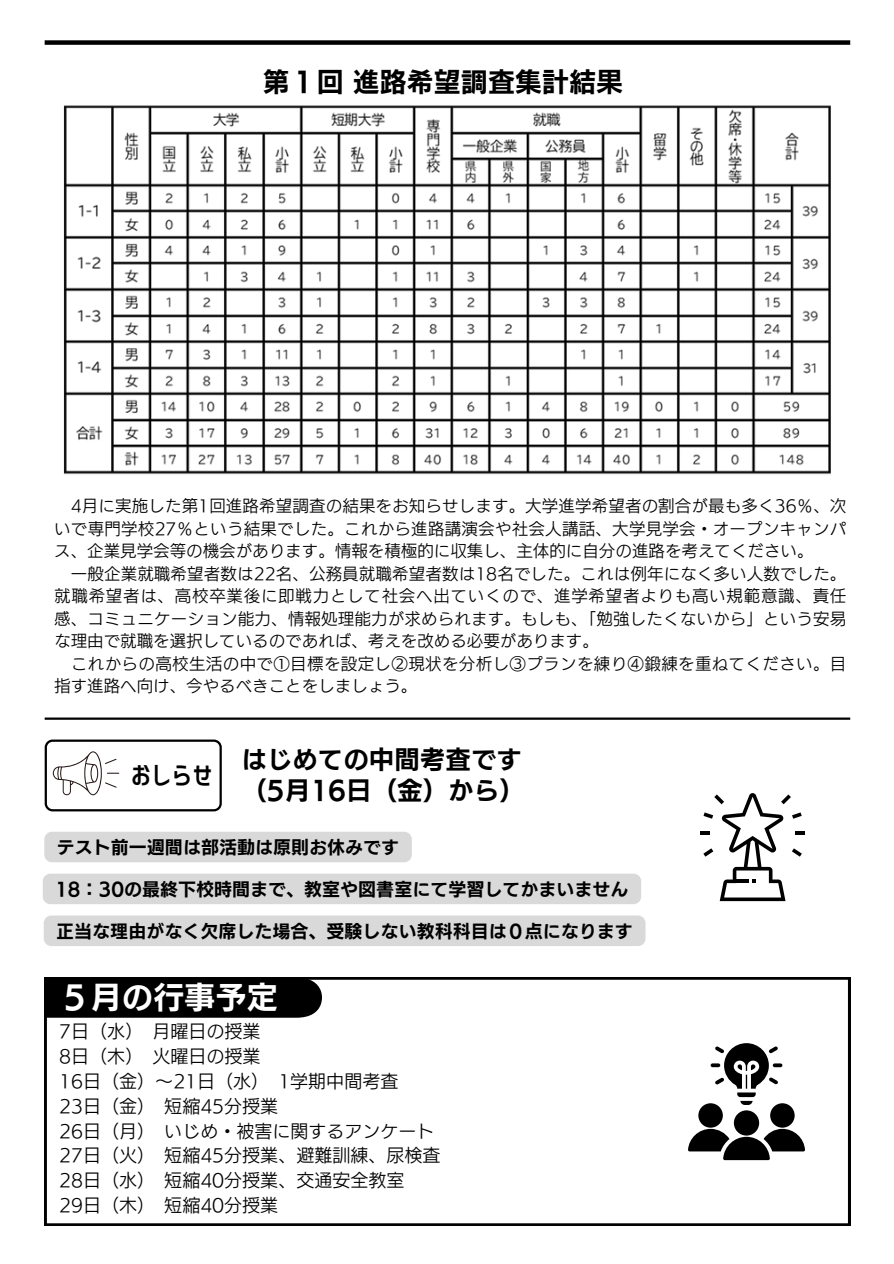
<style>
.page{position:relative;width:894px;height:1264px;background:#fff}
.page>*{position:absolute;margin:0;border:0;box-sizing:border-box;transform-origin:0 0}
.t1{font:31.2px "UD Kakugo Small Pr 6 N B";color:#fff}
.t2{font:27px "UD Kakugo Small Pr 6 N B";color:#000}
.t3{font:27px "Corporate Logo Medium";color:#000}
.t4{font:25.5px/31.5px "UD Kakugo Small Pr 6 N B";color:#000}
.t5{font:18px "Canva UD Kakugo Small Pr 6 N R";color:#000}
.t6{font:18px "UD Kakugo Small Pr 6 N B";color:#000}
.t7{font:16.5px/22.5px "Canva UD Kakugo Small Pr 6 N R";color:#000;text-align:justify}
.t8{font:16.5px/22.5px "Canva UD Kakugo Small Pr 6 N R";letter-spacing:.02em;color:#000}
</style>
<div class="page">
<div style="left:45px;top:40px;width:805px;height:5px;background:#000"></div>
<svg style="left:45px;top:977px;width:804px;height:248px"></svg>
<div style="left:45px;top:977px;width:277px;height:40px;background:#000"></div>
<hr style="left:45px;top:717px;width:805px;height:2px;background:#000">
<svg style="left:687px;top:1043px;width:117px;height:117px"></svg>
<svg style="left:45px;top:739px;width:176px;height:72px"></svg>
<svg style="left:700px;top:793px;width:104px;height:108px"></svg>
<img style="left:63px;top:105px;width:768px;height:370px">
<div style="left:44px;top:832px;width:367px;height:30px;background:#d9d9d9"></div>
<div style="left:43px;top:873px;width:598px;height:31px;background:#d9d9d9"></div>
<div style="left:44px;top:915px;width:601px;height:31px;background:#d9d9d9"></div>
<p class="t2" style="left:263px;top:68px;width:361px">第１回進路希望調査集計結果</p>
<p class="t7" style="left:54px;top:494px;width:793px;text-indent:17px">4月に実施した第1回進路希望調査の結果をお知らせします。大学進学希望者の割合が最も多く36％、次いで専門学校27％という結果でした。これから進路講演会や社会人講話、大学見学会・オープンキャンパス、企業見学会等の機会があります。情報を積極的に収集し、主体的に自分の進路を考えてください。</p>
<h4 class="t7" style="left:54px;top:562px;width:793px;text-indent:17px">一般企業就職希望者数は22名、公務員就職希望者数は18名でした。これは例年になく多い人数でした。就職希望者は、高校卒業後に即戦力として社会へ出ていくので、進学希望者よりも高い規範意識、責任感、コミュニケーション能力、情報処理能力が求められます。もしも、「勉強したくないから」という安易な理由で就職を選択しているのであれば、考えを改める必要があります。</h4>
<h1 class="t8" style="left:54px;top:652px;width:788px;text-indent:17px">これからの高校生活の中で①目標を設定し②現状を分析し③プランを練り④鍛練を重ねてください。目指す進路へ向け、今やるべきことをしましょう。</h1>
<h4 class="t4" style="left:241px;top:743px;width:285px">はじめての中間考査です（5月 16日（金）から）</h4>
<h4 class="t6" style="left:57px;top:838px;width:344px">テスト前一週間は部活動は原則お休みです</h4>
<h2 class="t3" style="left:130px;top:761px;width:84px">おしらせ</h2>
<p class="t6" style="left:55px;top:879px;width:574px">18：30の最終下校時間まで、教室や図書室にて学習してかまいません</p>
<p class="t6" style="left:56px;top:921px;width:578px">正当な理由がなく欠席した場合、受験しない教科科目は０点になります</p>
<p class="t1" style="left:59px;top:981px;width:220px">５月の行事予定</p>
<p class="t5" style="left:59px;top:1022px;width:203px">7日（水）月曜日の授業</p>
<h2 class="t5" style="left:59px;top:1047px;width:203px">8日（木）火曜日の授業</h2>
<p class="t5" style="left:59px;top:1072px;width:340px">16日（金）～21日（水） 1学期中間考査</p>
<p class="t5" style="left:59px;top:1096px;width:220px">23日（金）短縮45分授業</p>
<p class="t5" style="left:59px;top:1121px;width:377px">26日（月）いじめ・被害に関するアンケート</p>
<p class="t5" style="left:59px;top:1146px;width:382px">27日（火）短縮45分授業、避難訓練、尿検査</p>
<p class="t5" style="left:59px;top:1171px;width:346px">28日（水）短縮40分授業、交通安全教室</p>
<p class="t5" style="left:59px;top:1195px;width:220px">29日（木）短縮40分授業</p>
</div>
